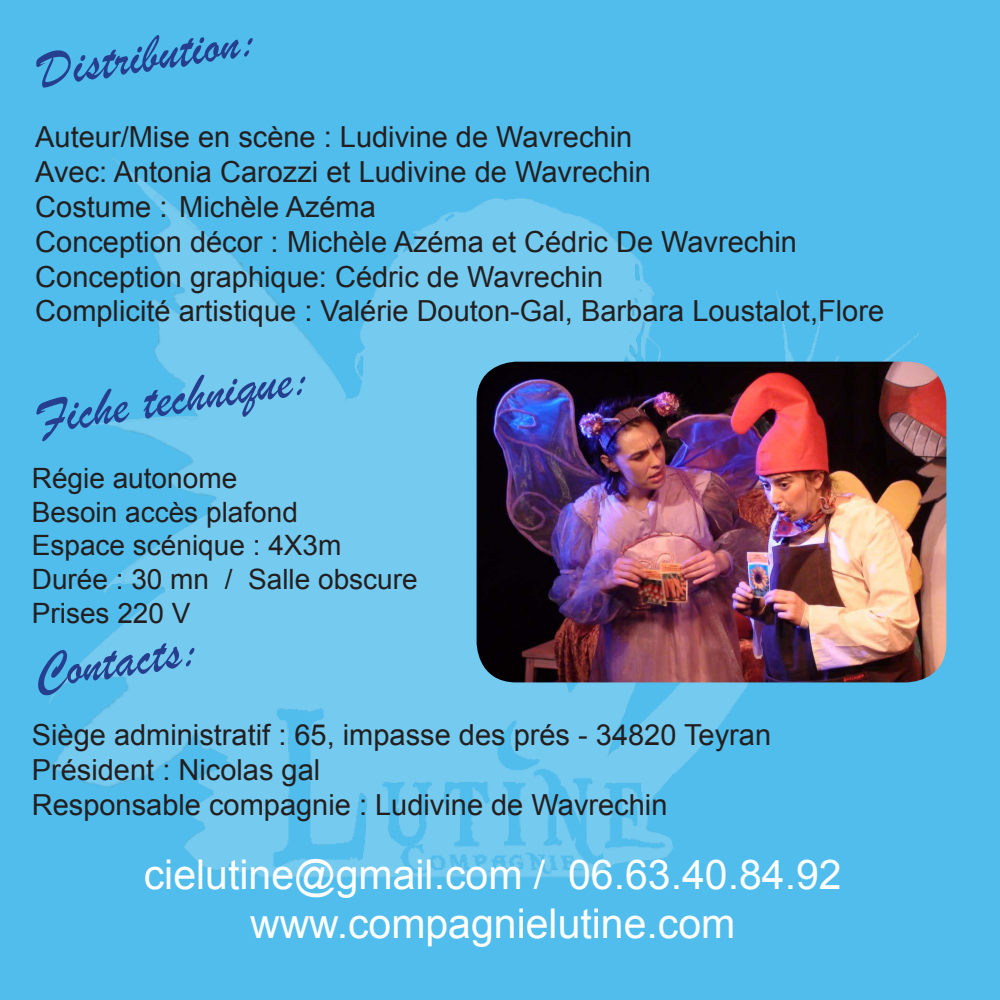
<style>
.page{position:relative;width:1000px;height:1000px;background:#51bdec}
.page>*{position:absolute;margin:0;border:0;box-sizing:border-box;transform-origin:0 0}
.t1{font:53px "Brush Script";color:#253f8e}
.t2{font:41px "Arial";color:#fff}
.t3{font:29px "Arial";color:#231f20}
.t4{font:28px "Arial";color:#231f20}
</style>
<div class="page">
<img style="left:49px;top:157px;width:898px;height:720px">
<img style="left:477px;top:362px;width:469px;height:320px">
<p class="t1" style="left:33px;top:40px;width:222px;rotate:-9deg">Distribution:</p>
<p class="t3" style="left:35px;top:118px;width:598px">Auteur/Mise en scène : Ludivine de Wavrechin</p>
<p class="t3" style="left:35px;top:153px;width:617px">Avec: Antonia Carozzi et Ludivine de Wavrechin</p>
<p class="t3" style="left:35px;top:188px;width:342px">Costume : Michèle Azéma</p>
<p class="t3" style="left:35px;top:223px;width:763px">Conception décor : Michèle Azéma et Cédric De Wavrechin</p>
<p class="t3" style="left:35px;top:258px;width:569px">Conception graphique: Cédric de Wavrechin</p>
<p class="t3" style="left:35px;top:292px;width:850px">Complicité artistique : Valérie Douton-Gal, Barbara Loustalot,Flore</p>
<p class="t1" style="left:32px;top:387px;width:276px;rotate:-9deg">Fiche technique:</p>
<p class="t4" style="left:32px;top:460px;width:207px">Régie autonome</p>
<p class="t4" style="left:32px;top:494px;width:268px">Besoin accès plafond</p>
<p class="t4" style="left:32px;top:527px;width:311px">Espace scénique : 4X3m</p>
<p class="t4" style="left:32px;top:561px;width:387px">Durée : 30 mn / Salle obscure</p>
<p class="t4" style="left:32px;top:594px;width:160px">Prises 220 V</p>
<p class="t1" style="left:29px;top:642px;width:167px;rotate:-9deg">Contacts:</p>
<p class="t3" style="left:32px;top:716px;width:741px">Siège administratif : 65, impasse des prés - 34820 Teyran</p>
<p class="t3" style="left:32px;top:751px;width:290px">Président : Nicolas gal</p>
<p class="t3" style="left:32px;top:786px;width:637px">Responsable compagnie : Ludivine de Wavrechin</p>
<p class="t2" style="left:144px;top:847px;width:699px">cielutine@gmail.com / 06.63.40.84.92</p>
<p class="t2" style="left:250px;top:897px;width:487px">www.compagnielutine.com</p>
</div>
